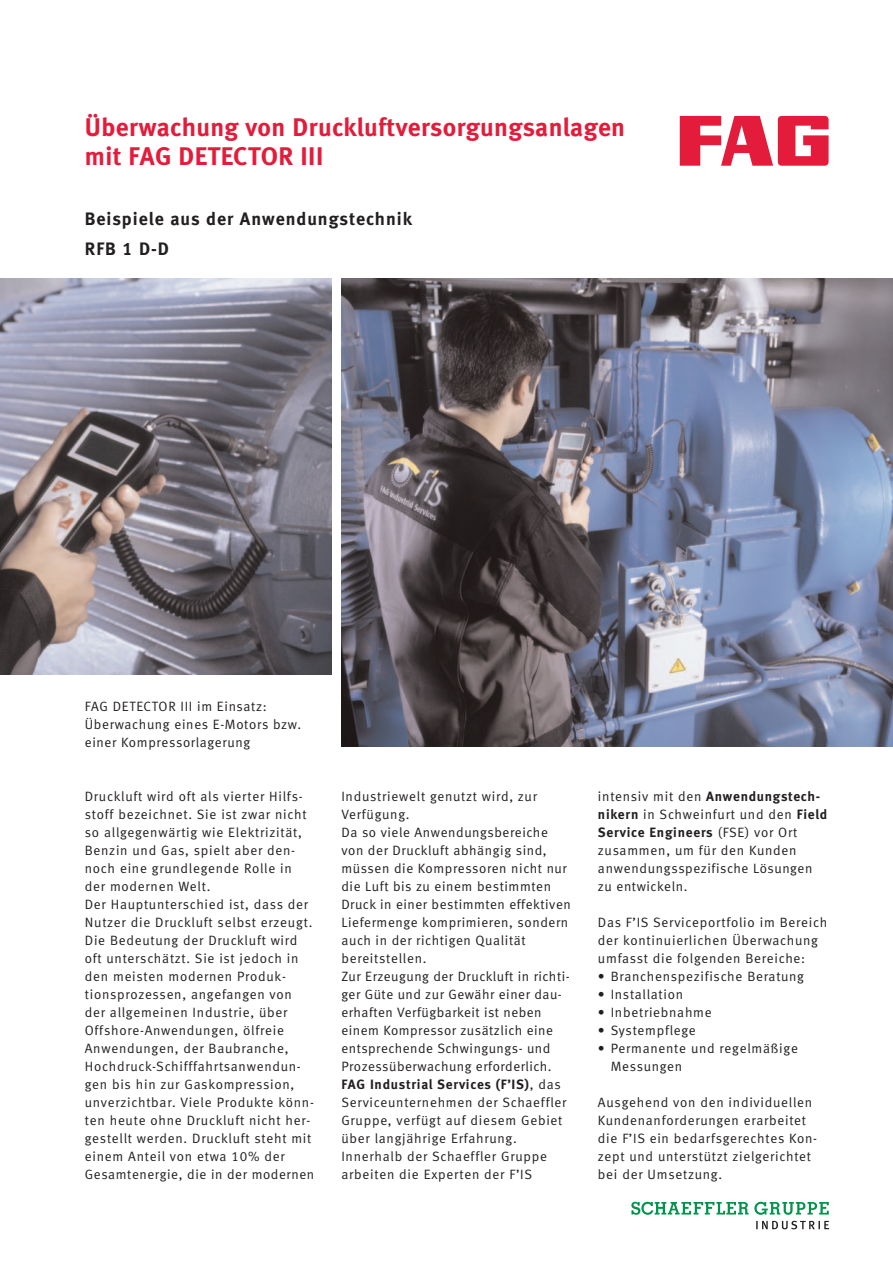
<style>
.page{position:relative;width:893px;height:1263px;background:#fff}
.page>*{position:absolute;margin:0;border:0;box-sizing:border-box;transform-origin:0 0}
.t1{font:700 25.5px/29.2px "Meta";letter-spacing:.015em;color:#e41c3b}
.t2{font:18px/30px "Meta Bold LF";letter-spacing:.055em;color:#231f20}
.t3{font:13.5px/18px "Meta Normal LF";letter-spacing:.055em;color:#231f20}
.t4{font:13.5px "Meta Bold LF";letter-spacing:.055em;color:#231f20}
.s1{font-family:"Meta Normal LF"}
.s2{font-family:"Meta Bold LF"}
</style>
<div class="page">
<svg style="left:756px;top:1221px;width:73px;height:8px"></svg>
<svg style="left:631px;top:1202px;width:198px;height:13px"></svg>
<svg style="left:680px;top:116px;width:148px;height:50px"></svg>
<img style="left:0;top:279px;width:331px;height:396px">
<img style="left:341px;top:279px;width:552px;height:468px">
<h1 class="t1" style="left:85px;top:114px;width:542px">Überwachung von Druckluftversorgungsanlagen mit FAG DETECTOR III</h1>
<h2 class="t2" style="left:85px;top:205px;width:329px">Beispiele aus der Anwendungstechnik<br>RFB 1 D-D</h2>
<p class="t3" style="left:85px;top:698px;width:218px">FAG DETECTOR III im Einsatz:<br>Überwachung eines E-Motors bzw. einer Kompressorlagerung</p>
<p class="t3" style="left:85px;top:788px;width:231px">Druckluft wird oft als vierter Hilfs&shy;stoff bezeichnet. Sie ist zwar nicht so allgegenwärtig wie Elektrizität, Benzin und Gas, spielt aber den&shy;noch eine grundlegende Rolle in der modernen Welt.<br>Der Hauptunterschied ist, dass der Nutzer die Druckluft selbst erzeugt.<br>Die Bedeutung der Druckluft wird oft unterschätzt. Sie ist jedoch in den meisten modernen Produk&shy;tionsprozessen, angefangen von der allgemeinen Industrie, über Offshore-Anwendungen, ölfreie Anwendungen, der Baubranche, Hochdruck-Schifffahrtsanwendun&shy;gen bis hin zur Gaskompression, unverzichtbar. Viele Produkte könn&shy;ten heute ohne Druckluft nicht her&shy;gestellt werden. Druckluft steht mit einem Anteil von etwa 10% der Gesamtenergie, die in der modernen</p>
<p class="t3" style="left:341px;top:788px;width:231px">Industriewelt genutzt wird, zur<br>Verfügung.<br>Da so viele Anwendungsbereiche von der Druckluft abhängig sind, müssen die Kompressoren nicht nur die Luft bis zu einem bestimmten<br>Druck in einer bestimmten effektiven<br>Liefermenge komprimieren, sondern auch in der richtigen Qualität bereitstellen.<br>Zur Erzeugung der Druckluft in richti&shy;ger Güte und zur Gewähr einer dau&shy;erhaften Verfügbarkeit ist neben einem Kompressor zusätzlich eine entsprechende Schwingungs- und<br>Prozessüberwachung erforderlich.</p>
<p class="t4" style="left:341px;top:1079px;width:221px">FAG Industrial Services (F’IS)<span class="s1">, das</span></p>
<p class="t3" style="left:341px;top:1094px;width:227px">Serviceunternehmen der Schaeffler<br>Gruppe, verfügt auf diesem Gebiet über langjährige Erfahrung.<br>Innerhalb der Schaeffler Gruppe arbeiten die Experten der F’IS</p>
<p class="t4" style="left:598px;top:791px;width:224px"><span class="s1">intensiv mit den</span> Anwendungstech-</p>
<p class="t3" style="left:598px;top:806px;width:231px"><span class="s2">nikern</span> in Schweinfurt und den <span class="s2">Field</span></p>
<p class="t4" style="left:598px;top:827px;width:201px">Service Engineers <span class="s1">(FSE) vor Ort</span></p>
<p class="t3" style="left:598px;top:842px;width:216px">zusammen, um für den Kunden anwendungsspezifische Lösungen zu entwickeln.</p>
<p class="t3" style="left:598px;top:914px;width:231px">Das F’IS Serviceportfolio im Bereich der kontinuierlichen Überwachung umfasst die folgenden Bereiche:</p>
<p class="t3" style="left:598px;top:968px;width:208px">• Branchenspezifische Beratung</p>
<p class="t3" style="left:598px;top:986px;width:87px">• Installation</p>
<p class="t3" style="left:598px;top:1004px;width:115px">• Inbetriebnahme</p>
<p class="t3" style="left:598px;top:1022px;width:99px">• Systempflege</p>
<p class="t3" style="left:611px;top:1040px;width:189px;text-indent:-13px">• Permanente und regelmäßige<br>Messungen</p>
<p class="t3" style="left:598px;top:1094px;width:221px">Ausgehend von den individuellen<br>Kundenanforderungen erarbeitet die F’IS ein bedarfsgerechtes Kon&shy;zept und unterstützt zielgerichtet bei der Umsetzung.</p>
</div>
